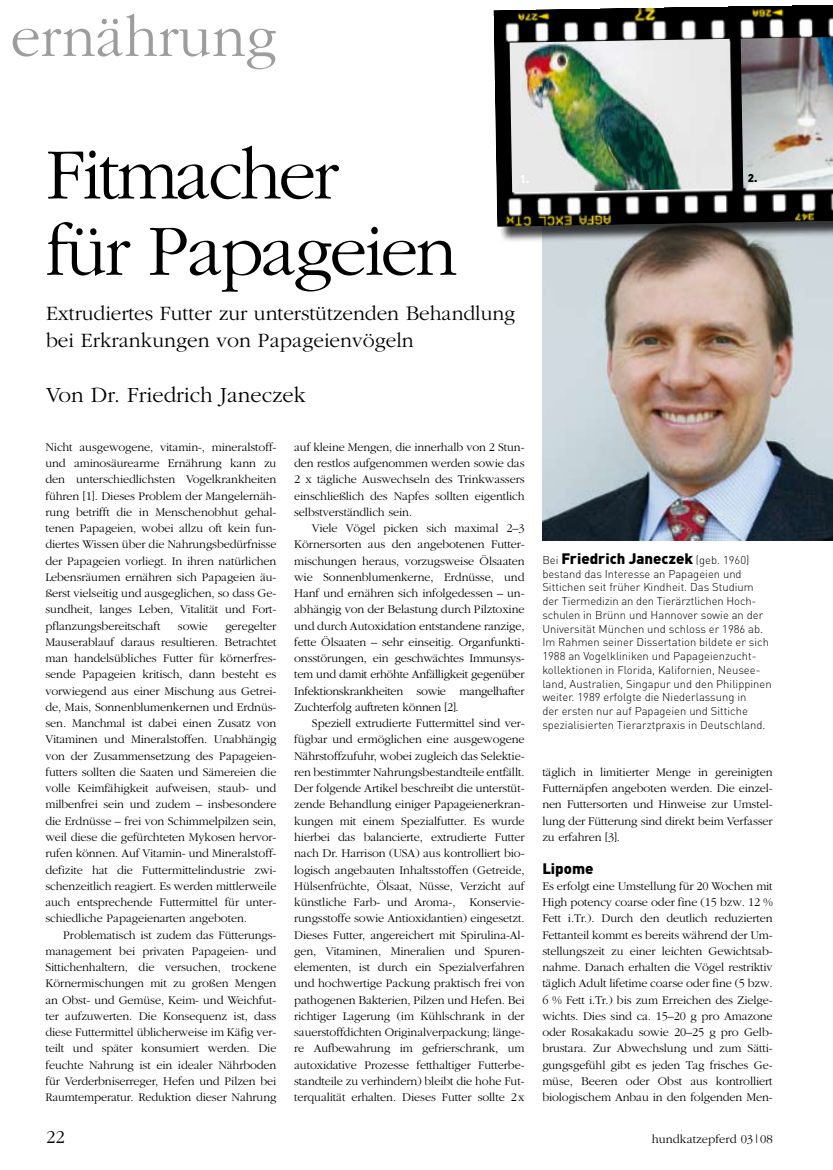
<style>
.page{position:relative;width:833px;height:1170px;background:#fff}
.page>*{position:absolute;margin:0;border:0;box-sizing:border-box;transform-origin:0 0}
.t1{font:300 75px/76.2px "Garamond";letter-spacing:-.04em;color:#000}
.t2{font:300 60px "Garamond";color:#9c9d9f}
.t3{font:300 22.5px "Garamond";color:#000}
.t4{font:300 21.25px/27.5px "Garamond";letter-spacing:-.005em;color:#000}
.t5{font:300 18.75px "Garamond";color:#000}
.t6{font:900 15px "DIN";color:#000}
.t7{font:300 12.5px "Garamond";color:#000}
.t8{font:300 12.25px/16.2px "Garamond";letter-spacing:-.01em;color:#000;text-align:justify}
.t9{font:300 11.25px/13.8px "DIN";color:#000}
.t10{font:900 11.25px "DIN";color:#fff}
.t11{font:900 11.25px "DIN";color:#000}
.s1{font-size:12.5px}
.s2{font-weight:300;font-size:11.25px}
</style>
<div class="page">
<img style="left:542px;top:243px;width:291px;height:297px">
<div style="left:494px;top:0;width:339px;height:243px;background:#000;opacity:.75"></div>
<img style="left:493px;top:4px;width:340px;height:223px">
<img style="left:509px;top:39px;width:223px;height:153px">
<img style="left:740px;top:35px;width:93px;height:153px">
<h2 class="t2" style="left:11px;top:4px;width:268px">ernährung</h2>
<h1 class="t1" style="left:46px;top:137px;width:412px">Fitmacher<br>für Papageien</h1>
<h3 class="t4" style="left:46px;top:299px;width:471px">Extrudiertes Futter zur unterstützenden Behandlung bei Erkrankungen von Papageienvögeln</h3>
<h3 class="t3" style="left:46px;top:383px;width:261px">Von Dr. Friedrich Janeczek</h3>
<p class="t10" style="left:520px;top:171px;width:11px">1.</p>
<p class="t11" style="left:748px;top:170px;width:11px">2.</p>
<p class="t8" style="left:45px;top:439px;width:232px">Nicht ausgewogene, vitamin-, mineralstoff&shy;und aminosäurearme Ernährung kann zu den unterschiedlichsten Vogelkrankheiten führen <span class="s1">[1]</span>. Dieses Problem der Mangelernäh&shy;rung betrifft die in Menschenobhut gehal&shy;tenen Papageien, wobei allzu oft kein fun&shy;diertes Wissen über die Nahrungsbedürfnisse der Papageien vorliegt. In ihren natürlichen Lebensräumen ernähren sich Papageien äu&shy;ßerst vielseitig und ausgeglichen, so dass Ge&shy;sundheit, langes Leben, Vitalität und Fort&shy;pflanzungsbereitschaft</p>
<p class="t8" style="left:45px;top:617px;width:232px;text-indent:180px">geregelter Mauserablauf daraus resultieren. Betrachtet man handelsübliches Futter für körnerfres&shy;sende Papageien kritisch, dann besteht es vorwiegend aus einer Mischung aus Getrei&shy;de, Mais, Sonnenblumenkernen und Erdnüs&shy;sen. Manchmal ist dabei einen Zusatz von Vitaminen und Mineralstoffen. Unabhängig von der Zusammensetzung des Papageien&shy;futters sollten die Saaten und Sämereien die volle Keimfähigkeit aufweisen, staub- und milbenfrei sein und zudem – insbesondere die Erdnüsse – frei von Schimmelpilzen sein, weil diese die gefürchteten Mykosen hervor&shy;rufen können. Auf Vitamin- und Mineralstoff&shy;defizite hat die Futtermittelindustrie zwi&shy;schenzeitlich reagiert. Es werden mittlerweile auch entsprechende Futtermittel für unter&shy;schiedliche Papageienarten angeboten.</p>
<p class="t8" style="left:45px;top:926px;width:232px;text-indent:18px">Problematisch ist zudem das Fütterungs&shy;management bei privaten Papageien- und Sittichenhaltern, die versuchen, trockene Körnermischungen mit zu großen Mengen an Obst- und Gemüse, Keim- und Weichfut&shy;ter aufzuwerten. Die Konsequenz ist, dass diese Futtermittel üblicherweise im Käfig ver&shy;teilt und später konsumiert werden. Die feuchte Nahrung ist ein idealer Nährboden für Verderbniserreger, Hefen und Pilzen bei Raumtemperatur. Reduktion dieser Nahrung</p>
<p class="t8" style="left:178px;top:617px;width:32px">sowie</p>
<p class="t8" style="left:294px;top:439px;width:232px">auf kleine Mengen, die innerhalb von 2 Stun&shy;den restlos aufgenommen werden sowie das 2 x tägliche Auswechseln des Trinkwassers einschließlich des Napfes sollten eigentlich selbstverständlich sein.</p>
<p class="t8" style="left:294px;top:520px;width:232px;text-indent:18px">Viele Vögel picken sich maximal 2–3<br>Körner-sorten aus den angebotenen Futter&shy;mischungen heraus, vorzugsweise Ölsaaten wie Sonnenblumenkerne, Erdnüsse, und Hanf und ernähren sich infolgedessen – un&shy;abhängig von der Belastung durch Pilztoxine und durch Autoxidation entstandene ranzige, fette Ölsaaten – sehr einseitig. Organfunkti&shy;onsstörungen, ein geschwächtes Immunsys&shy;tem und damit erhöhte Anfälligkeit gegenüber Infektionskrankheiten sowie mangelhafter Zuchterfolg auftreten können [2].</p>
<p class="t8" style="left:294px;top:715px;width:232px;text-indent:18px">Speziell extrudierte Futtermittel sind ver&shy;fügbar und ermöglichen eine ausgewogene Nährstoffzufuhr, wobei zugleich das Selektie&shy;ren bestimmter Nahrungsbestandteile entfällt.<br>Der folgende Artikel beschreibt die unterstüt&shy;zende Behandlung einiger Papageienerkran&shy;kungen mit einem Spezialfutter. Es wurde hierbei das balancierte, extrudierte Futter nach Dr. Harrison (USA) aus kontrolliert bio&shy;logisch angebauten Inhaltsstoffen (Getreide, Hülsenfrüchte, Ölsaat, Nüsse, Verzicht auf künst-liche Farb- und Aroma-, Konservie&shy;rungsstoffe sowie Antioxidantien) eingesetzt.<br>Dieses Futter, angereichert mit Spirulina-Al&shy;gen, Vitaminen, Mineralien und Spuren&shy;elementen, ist durch ein Spezialverfahren und hochwertige Packung praktisch frei von pathogenen Bakterien, Pilzen und Hefen. Bei richtiger Lagerung (im Kühlschrank in der sauerstoffdichten Originalverpackung; länge&shy;re Aufbewahrung im gefrierschrank, um autoxidative Prozesse fetthaltiger Futterbe&shy;standteile zu verhindern) bleibt die hohe Fut&shy;terqualität erhalten. Dieses Futter sollte 2x</p>
<p class="t6" style="left:542px;top:548px;width:208px"><span class="s2">Bei</span> Friedrich Janeczek <span class="s2">(geb. 1960)</span></p>
<p class="t9" style="left:542px;top:566px;width:231px">bestand das Interesse an Papageien und Sittichen seit früher Kindheit. Das Studium der Tiermedizin an den Tierärztlichen Hoch&shy;schulen in Brünn und Hannover sowie an der Universität München und schloss er 1986 ab.<br>Im Rahmen seiner Dissertation bildete er sich 1988 an Vogelkliniken und Papageienzucht&shy;kollektionen in Florida, Kalifornien, Neusee&shy;land, Australien, Singapur und den Philippinen weiter. 1989 erfolgte die Niederlassung in<br>der ersten nur auf Papageien und Sittiche spezialisierten Tierarztpraxis in Deutschland.</p>
<p class="t8" style="left:542px;top:764px;width:232px">täglich in limitierter Menge in gereinigten Futternäpfen angeboten werden. Die einzel&shy;nen Futtersorten und Hinweise zur Umstel&shy;lung der Fütterung sind direkt beim Verfasser zu erfahren [3].</p>
<p class="t6" style="left:542px;top:858px;width:53px">Lipome</p>
<p class="t8" style="left:542px;top:877px;width:232px">Es erfolgt eine Umstellung für 20 Wochen mit High potency coarse oder fine (15 bzw. 12 % Fett i.Tr.). Durch den deutlich reduzierten Fettanteil kommt es bereits während der Um&shy;stellungszeit zu einer leichten Gewichtsab&shy;nahme. Danach erhalten die Vögel restriktiv täglich Adult lifetime coarse oder fine (5 bzw.<br>6 % Fett i.Tr.) bis zum Erreichen des Zielge&shy;wichts. Dies sind ca. 15–20 g pro Amazone oder Rosakakadu sowie 20–25 g pro Gelb&shy;brustara. Zur Abwechslung und zum Sätti&shy;gungsgefühl gibt es jeden Tag frisches Ge&shy;müse, Beeren oder Obst aus kontrolliert biologischem Anbau in den folgenden Men-</p>
<h3 class="t5" style="left:46px;top:1126px;width:20px">22</h3>
<p class="t7" style="left:652px;top:1131px;width:122px">hundkatzepferd 03|08</p>
</div>
